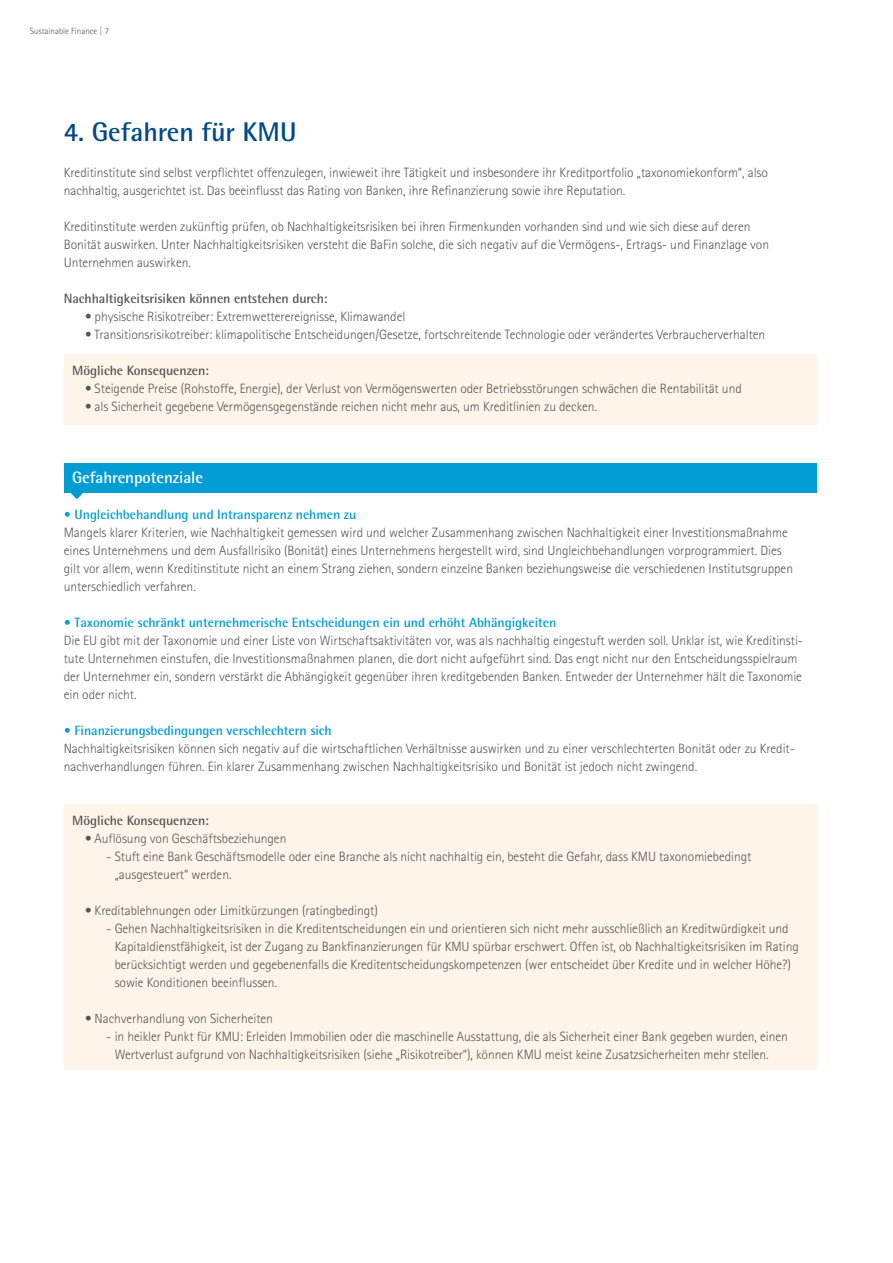
<style>
.page{position:relative;width:893px;height:1263px;background:#fff}
.page>*{position:absolute;margin:0;border:0;box-sizing:border-box;transform-origin:0 0}
.t1{font:700 27px "Agfa Rotis Semisans";color:#004988}
.t2{font:700 16.5px "Agfa Rotis Semisans";letter-spacing:-.005em;color:#fff}
.t3{font:300 13.5px/18px "Agfa Rotis Sans Serif";letter-spacing:-.005em;color:#565656}
.t4{font:700 13.5px "Agfa Rotis Semisans";letter-spacing:-.005em;color:#009dd4}
.t5{font:700 13.5px "Agfa Rotis Semisans";letter-spacing:-.005em;color:#565656}
.t6{font:300 9px "Agfa Rotis Sans Serif";color:#565656}
</style>
<div class="page">
<div style="left:64px;top:804px;width:752px;height:266px;background:#fef4e9"></div>
<div style="left:64px;top:354px;width:752px;height:70px;background:#fef4e9"></div>
<div style="left:64px;top:463px;width:752px;height:30px;background:#009dd4"></div>
<svg style="left:71px;top:493px;width:12px;height:6px"></svg>
<p class="t6" style="left:30px;top:26px;width:81px">Sustainable Finance | 7</p>
<h1 class="t1" style="left:64px;top:115px;width:234px">4. Gefahren für KMU</h1>
<p class="t3" style="left:64px;top:163px;width:706px">Kreditinstitute sind selbst verpflichtet offenzulegen, inwieweit ihre Tätigkeit und insbesondere ihr Kreditportfolio „taxonomiekonform“, also nachhaltig, ausgerichtet ist. Das beeinflusst das Rating von Banken, ihre Refinanzierung sowie ihre Reputation.</p>
<p class="t3" style="left:64px;top:217px;width:707px">Kreditinstitute werden zukünftig prüfen, ob Nachhaltigkeitsrisiken bei ihren Firmenkunden vorhanden sind und wie sich diese auf deren<br>Bonität auswirken. Unter Nachhaltigkeitsrisiken versteht die BaFin solche, die sich negativ auf die Vermögens-, Ertrags- und Finanzlage von<br>Unternehmen auswirken.</p>
<p class="t5" style="left:64px;top:290px;width:265px">Nachhaltigkeitsrisiken können entstehen durch:</p>
<p class="t3" style="left:85px;top:307px;width:322px">• physische Risikotreiber: Extremwetterereignisse, Klimawandel</p>
<p class="t3" style="left:85px;top:325px;width:682px">• Transitionsrisikotreiber: klimapolitische Entscheidungen/Gesetze, fortschreitende Technologie oder verändertes Verbraucherverhalten</p>
<p class="t5" style="left:72px;top:362px;width:138px">Mögliche Konsequenzen:</p>
<p class="t3" style="left:85px;top:379px;width:658px">• Steigende Preise (Rohstoffe, Energie), der Verlust von Vermögenswerten oder Betriebsstörungen schwächen die Rentabilität und</p>
<p class="t3" style="left:85px;top:397px;width:513px">• als Sicherheit gegebene Vermögensgegenstände reichen nicht mehr aus, um Kreditlinien zu decken.</p>
<p class="t2" style="left:72px;top:467px;width:132px">Gefahrenpotenziale</p>
<p class="t4" style="left:64px;top:506px;width:294px">• Ungleichbehandlung und Intransparenz nehmen zu</p>
<p class="t3" style="left:64px;top:523px;width:731px">Mangels klarer Kriterien, wie Nachhaltigkeit gemessen wird und welcher Zusammenhang zwischen Nachhaltigkeit einer Investitionsmaßnahme eines Unternehmens und dem Ausfallrisiko (Bonität) eines Unternehmens hergestellt wird, sind Ungleichbehandlungen vorprogrammiert. Dies gilt vor allem, wenn Kreditinstitute nicht an einem Strang ziehen, sondern einzelne Banken beziehungsweise die verschiedenen Institutsgruppen unterschiedlich verfahren.</p>
<p class="t4" style="left:64px;top:614px;width:494px">• Taxonomie schränkt unternehmerische Entscheidungen ein und erhöht Abhängigkeiten</p>
<p class="t3" style="left:64px;top:631px;width:741px">Die EU gibt mit der Taxonomie und einer Liste von Wirtschaftsaktivitäten vor, was als nachhaltig eingestuft werden soll. Unklar ist, wie Kreditinsti&shy;tute Unternehmen einstufen, die Investitionsmaßnahmen planen, die dort nicht aufgeführt sind. Das engt nicht nur den Entscheidungsspielraum der Unternehmer ein, sondern verstärkt die Abhängigkeit gegenüber ihren kreditgebenden Banken. Entweder der Unternehmer hält die Taxonomie ein oder nicht.</p>
<p class="t4" style="left:64px;top:722px;width:270px">• Finanzierungsbedingungen verschlechtern sich</p>
<p class="t3" style="left:64px;top:739px;width:733px">Nachhaltigkeitsrisiken können sich negativ auf die wirtschaftlichen Verhältnisse auswirken und zu einer verschlechterten Bonität oder zu Kredit&shy;nachverhandlungen führen. Ein klarer Zusammenhang zwischen Nachhaltigkeitsrisiko und Bonität ist jedoch nicht zwingend.</p>
<p class="t5" style="left:72px;top:812px;width:138px">Mögliche Konsequenzen:</p>
<p class="t3" style="left:85px;top:829px;width:203px">• Auflösung von Geschäftsbeziehungen</p>
<p class="t3" style="left:115px;top:847px;width:638px;text-indent:-8px">- Stuft eine Bank Geschäftsmodelle oder eine Branche als nicht nachhaltig ein, besteht die Gefahr, dass KMU taxonomiebedingt „ausgesteuert“ werden.</p>
<p class="t3" style="left:85px;top:901px;width:294px">• Kreditablehnungen oder Limitkürzungen (ratingbedingt)</p>
<p class="t3" style="left:115px;top:919px;width:686px;text-indent:-8px">- Gehen Nachhaltigkeitsrisiken in die Kreditentscheidungen ein und orientieren sich nicht mehr ausschließlich an Kreditwürdigkeit und Kapitaldienstfähigkeit, ist der Zugang zu Bankfinanzierungen für KMU spürbar erschwert. Offen ist, ob Nachhaltigkeitsrisiken im Rating berücksichtigt werden und gegebenenfalls die Kreditentscheidungskompetenzen (wer entscheidet über Kredite und in welcher Höhe?) sowie Konditionen beeinflussen.</p>
<p class="t3" style="left:85px;top:1009px;width:189px">• Nachverhandlung von Sicherheiten</p>
<p class="t3" style="left:115px;top:1027px;width:675px;text-indent:-8px">- in heikler Punkt für KMU: Erleiden Immobilien oder die maschinelle Ausstattung, die als Sicherheit einer Bank gegeben wurden, einen<br>Wertverlust aufgrund von Nachhaltigkeitsrisiken (siehe „Risikotreiber“), können KMU meist keine Zusatzsicherheiten mehr stellen.</p>
</div>
